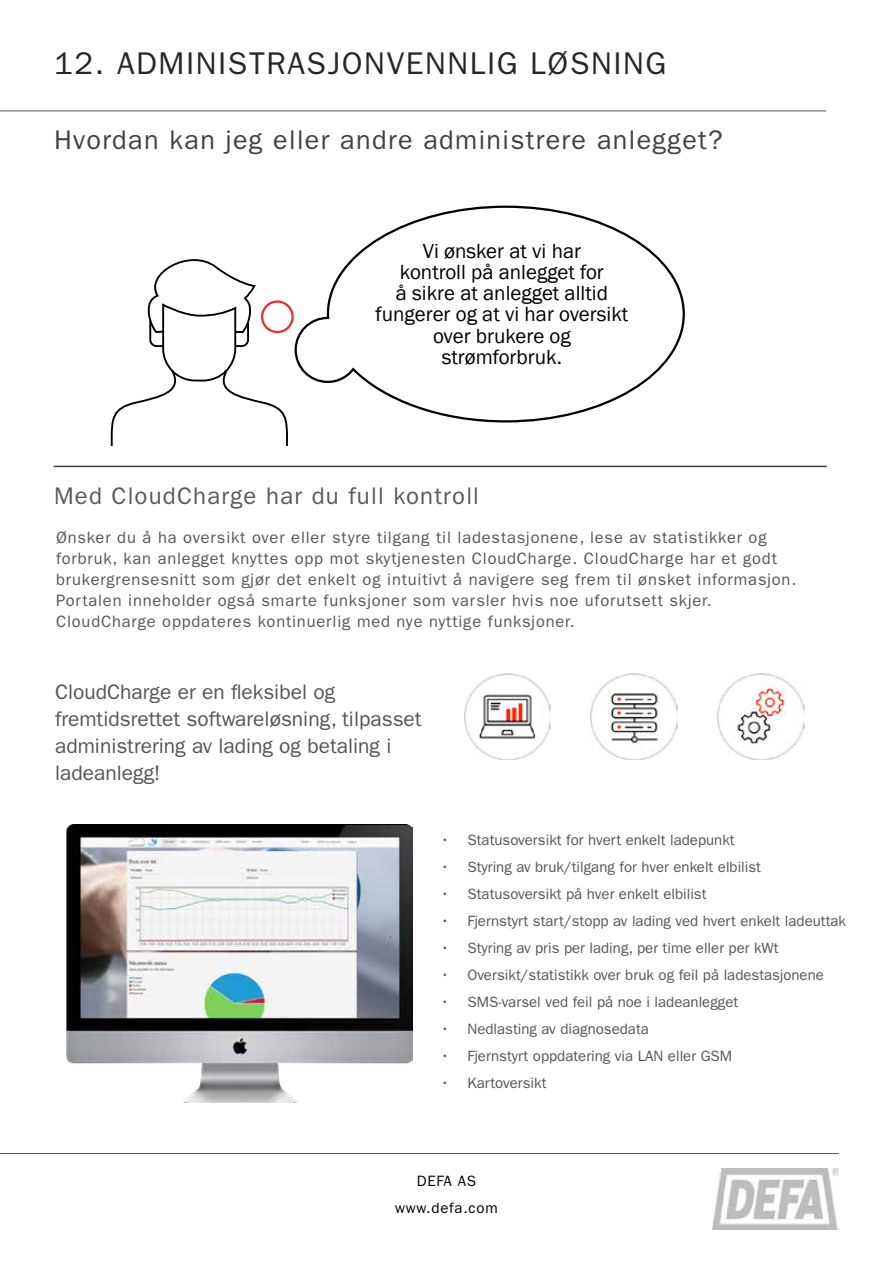
<style>
.page{position:relative;width:893px;height:1263px;background:#fff}
.page>*{position:absolute;margin:0;border:0;box-sizing:border-box;transform-origin:0 0}
.t1{font:31.5px "ITC Franklin Gothic Std";letter-spacing:.05em;color:#292626}
.t2{font:27px "ITC Franklin Gothic Std";letter-spacing:.05em;color:#414042}
.t3{font:24px "ITC Franklin Gothic Std";letter-spacing:.05em;color:#58595b}
.t4{font:21px/21px "Franklin Gothic";color:#000;text-align:center}
.t5{font:21px/27px "ITC Franklin Gothic Std";color:#565659}
.t6{font:16.5px/21px "ITC Franklin Gothic Std";letter-spacing:.05em;color:#565659}
.t7{font:15px "ITC Franklin Gothic Std";color:#565659}
.t8{font:15px/27px "ITC Franklin Gothic Std";letter-spacing:.05em;color:#000101;text-align:center}
</style>
<div class="page">
<img style="left:713px;top:1168px;width:126px;height:62px">
<hr style="left:0;top:1153px;width:839px;height:1px;background:#5c5c5c">
<hr style="left:0;top:111px;width:826px;height:1px;background:#5c5c5c">
<img style="left:67px;top:824px;width:346px;height:279px">
<hr style="left:54px;top:466px;width:773px;height:1px;background:#414042">
<img style="left:591px;top:673px;width:86px;height:86px">
<img style="left:718px;top:673px;width:86px;height:86px">
<img style="left:464px;top:673px;width:86px;height:86px">
<svg style="left:110px;top:259px;width:179px;height:187px"></svg>
<div style="left:261px;top:300px;width:33px;height:33px;border:2px solid #e7302c;border-radius:50%"></div>
<svg style="left:293px;top:205px;width:392px;height:218px"></svg>
<h1 class="t1" style="left:54px;top:45px;width:614px">12. ADMINISTRASJONVENNLIG LØSNING</h1>
<h2 class="t2" style="left:54px;top:124px;width:670px">Hvordan kan jeg eller andre administrere anlegget?</h2>
<h3 class="t4" style="left:375px;top:242px;width:254px">Vi ønsker at vi har<br>kontroll på anlegget for<br>å sikre at anlegget alltid fungerer og at vi har oversikt over brukere og strømforbruk.</h3>
<h3 class="t3" style="left:54px;top:482px;width:427px">Med CloudCharge har du full kontroll</h3>
<p class="t6" style="left:56px;top:527px;width:742px">Ønsker du å ha oversikt over eller styre tilgang til ladestasjonene, lese av statistikker og forbruk, kan anlegget knyttes opp mot skytjenesten CloudCharge. CloudCharge har et godt brukergrensesnitt som gjør det enkelt og intuitivt å navigere seg frem til ønsket informasjon.<br>Portalen inneholder også smarte funksjoner som varsler hvis noe uforutsett skjer.<br>CloudCharge oppdateres kontinuerlig med nye nyttige funksjoner.</p>
<h3 class="t5" style="left:55px;top:678px;width:368px">CloudCharge er en fleksibel og fremtidsrettet softwareløsning, tilpasset administrering av lading og betaling i ladeanlegg!</h3>
<p class="t7" style="left:440px;top:831px;width:296px">• Statusoversikt for hvert enkelt ladepunkt</p>
<p class="t7" style="left:440px;top:858px;width:322px">• Styring av bruk/tilgang for hver enkelt elbilist</p>
<p class="t7" style="left:440px;top:885px;width:268px">• Statusoversikt på hver enkelt elbilist</p>
<p class="t7" style="left:440px;top:912px;width:407px">• Fjernstyrt start/stopp av lading ved hvert enkelt ladeuttak</p>
<p class="t7" style="left:440px;top:939px;width:340px">• Styring av pris per lading, per time eller per kWt</p>
<p class="t7" style="left:440px;top:966px;width:385px">• Oversikt/statistikk over bruk og feil på ladestasjonene</p>
<p class="t7" style="left:440px;top:993px;width:299px">• SMS-varsel ved feil på noe i ladeanlegget</p>
<p class="t7" style="left:440px;top:1020px;width:210px">• Nedlasting av diagnosedata</p>
<p class="t7" style="left:440px;top:1047px;width:293px">• Fjernstyrt oppdatering via LAN eller GSM</p>
<p class="t7" style="left:440px;top:1074px;width:108px">• Kartoversikt</p>
<p class="t8" style="left:395px;top:1167px;width:104px">DEFA AS www.defa.com</p>
</div>
